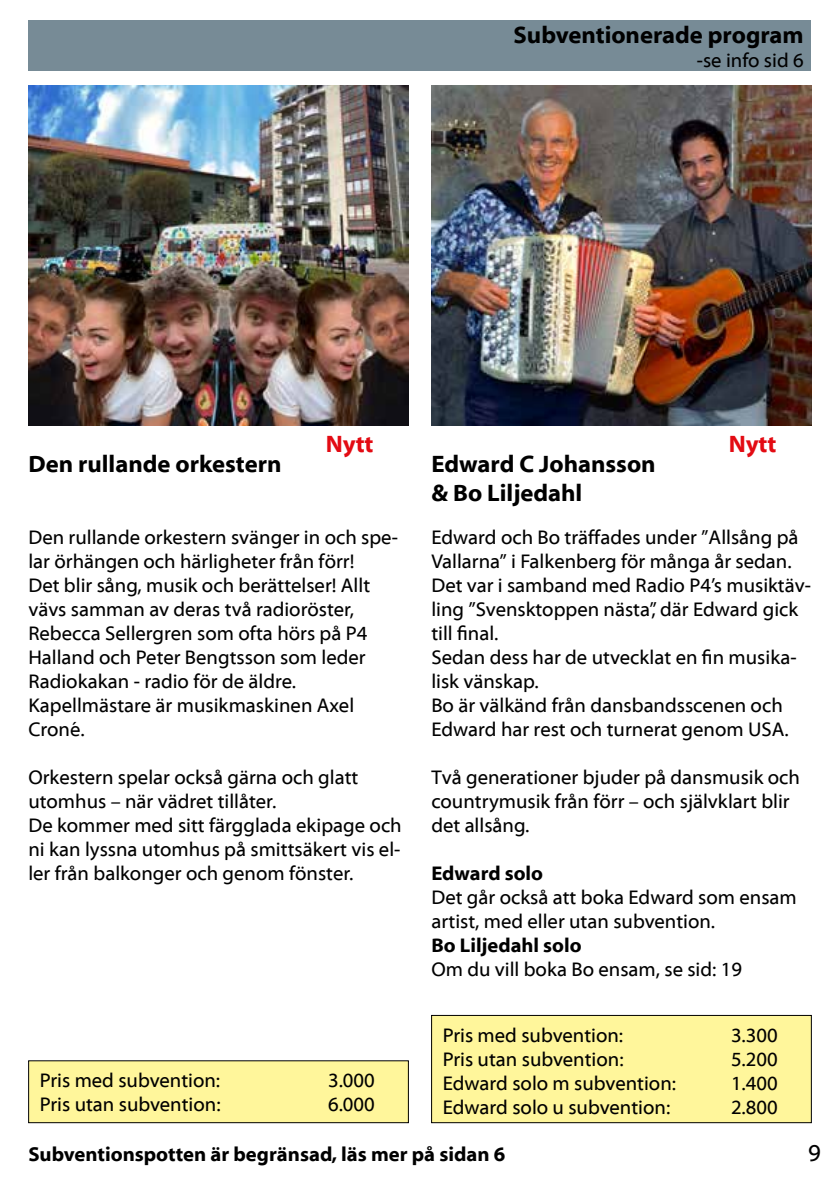
<style>
.page{position:relative;width:840px;height:1191px;background:#fff}
.page>*{position:absolute;margin:0;border:0;box-sizing:border-box;transform-origin:0 0}
.t1{font:700 24px/28.8px "Myriad Web Pro";color:#000}
.t2{font:700 24px "Myriad Web Pro";color:#e30b13}
.t3{font:24px "Myriad Web Pro";color:#000}
.t4{font:700 20.2px "Myriad Web Pro";color:#000}
.t5{font:20px/24px "Myriad Web Pro";color:#000}
.t6{font:700 20px "Myriad Web Pro";color:#000}
</style>
<div class="page">
<div style="left:28px;top:20px;width:782px;height:50px;background:#778b96"></div>
<div style="left:29px;top:1060px;width:379px;height:62px;background:#fff69b"></div>
<div style="left:28px;top:1060px;width:380px;height:63px;border:1px solid #000"></div>
<img style="left:28px;top:85px;width:380px;height:340px">
<img style="left:431px;top:85px;width:380px;height:340px">
<div style="left:431px;top:1015px;width:379px;height:107px;background:#fff69b"></div>
<div style="left:431px;top:1015px;width:380px;height:108px;border:1px solid #000"></div>
<p class="t1" style="left:513px;top:21px;width:291px">Subventionerade program</p>
<p class="t5" style="left:696px;top:49px;width:108px">-se info sid 6</p>
<p class="t1" style="left:28px;top:450px;width:254px">Den rullande orkestern</p>
<p class="t2" style="left:325px;top:431px;width:49px">Nytt</p>
<p class="t5" style="left:28px;top:526px;width:371px">Den rullande orkestern svänger in och spe&shy;lar örhängen och härligheter från förr!<br>Det blir sång, musik och berättelser! Allt vävs samman av deras två radioröster, Rebecca Sellergren som ofta hörs på P4<br>Halland och Peter Bengtsson som leder Radiokakan - radio för de äldre.<br>Kapellmästare är musikmaskinen Axel Croné.</p>
<p class="t5" style="left:28px;top:766px;width:375px">Orkestern spelar också gärna och glatt utomhus – när vädret tillåter.<br>De kommer med sitt färgglada ekipage och ni kan lyssna utomhus på smittsäkert vis el&shy;ler från balkonger och genom fönster.</p>
<p class="t5" style="left:40px;top:1068px;width:182px">Pris med subvention:</p>
<p class="t5" style="left:328px;top:1068px;width:48px">3.000</p>
<p class="t5" style="left:40px;top:1092px;width:182px">Pris utan subvention:</p>
<p class="t5" style="left:328px;top:1092px;width:48px">6.000</p>
<p class="t2" style="left:728px;top:431px;width:49px">Nytt</p>
<p class="t1" style="left:431px;top:450px;width:226px">Edward C Johansson &amp; Bo Liljedahl</p>
<p class="t5" style="left:431px;top:526px;width:381px">Edward och Bo träffades under ”Allsång på Vallarna” i Falkenberg för många år sedan.<br>Det var i samband med Radio P4’s musiktäv&shy;ling ”Svensktoppen nästa”, där Edward gick till final.<br>Sedan dess har de utvecklat en fin musika&shy;lisk vänskap.<br>Bo är välkänd från dansbandsscenen och Edward har rest och turnerat genom USA.</p>
<p class="t5" style="left:431px;top:766px;width:370px">Två generationer bjuder på dansmusik och countrymusik från förr – och självklart blir det allsång.</p>
<p class="t6" style="left:431px;top:862px;width:113px">Edward solo</p>
<p class="t5" style="left:431px;top:886px;width:367px">Det går också att boka Edward som ensam artist, med eller utan subvention.</p>
<p class="t6" style="left:431px;top:934px;width:152px">Bo Liljedahl solo</p>
<p class="t5" style="left:431px;top:958px;width:312px">Om du vill boka Bo ensam, se sid: 19</p>
<p class="t5" style="left:442px;top:1023px;width:182px">Pris med subvention:</p>
<p class="t5" style="left:730px;top:1023px;width:48px">3.300</p>
<p class="t5" style="left:442px;top:1047px;width:182px">Pris utan subvention:</p>
<p class="t5" style="left:730px;top:1047px;width:48px">5.200</p>
<p class="t5" style="left:442px;top:1071px;width:235px">Edward solo m subvention:</p>
<p class="t5" style="left:730px;top:1071px;width:48px">1.400</p>
<p class="t5" style="left:442px;top:1095px;width:229px">Edward solo u subvention:</p>
<p class="t5" style="left:730px;top:1095px;width:48px">2.800</p>
<p class="t4" style="left:28px;top:1143px;width:478px">Subventionspotten är begränsad, läs mer på sidan 6</p>
<p class="t3" style="left:807px;top:1140px;width:14px">9</p>
</div>
